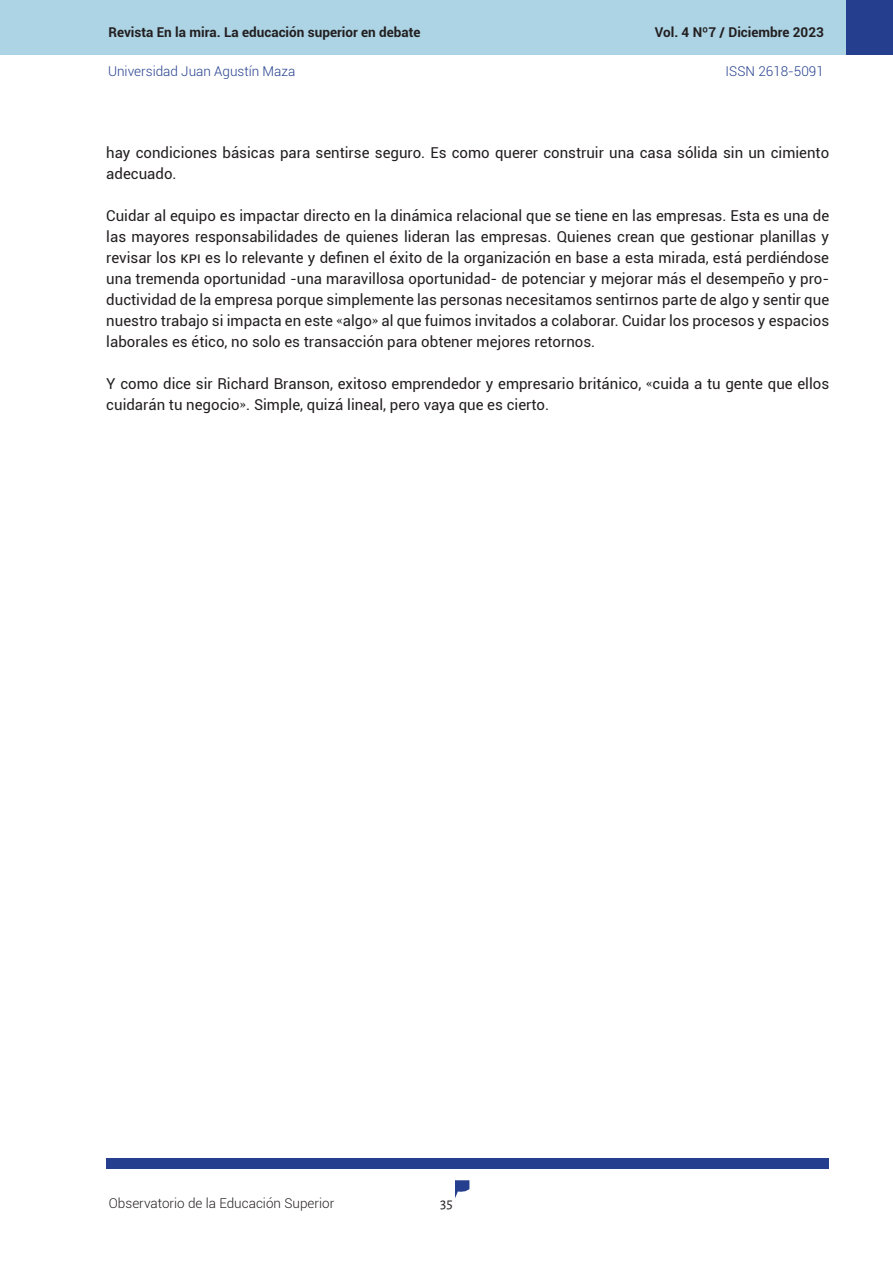
<style>
.page{position:relative;width:893px;height:1263px;background:#fff}
.page>*{position:absolute;margin:0;border:0;box-sizing:border-box;transform-origin:0 0}
.Txt_base{font:15px/21px "Roboto";color:#231f20}
.t1{font:15px "Alegreya Sans";color:#231f20}
.t2{font:700 13.5px "Roboto";color:#231f20}
.t3{font:300 13.5px "Roboto";color:#253f8e}
.t4{font:300 13.5px "Roboto";color:#231f20}
.s1{font-family:"Adobe Caslon Pro"}
</style>
<div class="page">
<svg style="left:455px;top:1180px;width:14px;height:18px"></svg>
<div style="left:0;top:0;width:846px;height:54px;background:#acd4e5"></div>
<div style="left:106px;top:1158px;width:723px;height:10px;background:#253f8e"></div>
<div style="left:846px;top:0;width:47px;height:54px;background:#253f8e"></div>
<p class="t2" style="left:108px;top:23px;width:314px">Revista En la mira. La educación superior en debate</p>
<p class="t2" style="left:655px;top:23px;width:171px">Vol. 4 Nº7 / Diciembre 2023</p>
<p class="t3" style="left:108px;top:61px;width:189px">Universidad Juan Agustín Maza</p>
<p class="t3" style="left:726px;top:61px;width:100px">ISSN 2618-5091</p>
<p class="Txt_base" style="left:106px;top:142px;width:724px">hay condiciones básicas para sentirse seguro. Es como querer construir una casa sólida sin un cimiento adecuado.</p>
<p class="Txt_base" style="left:106px;top:205px;width:724px;text-align:justify">Cuidar al equipo es impactar directo en la dinámica relacional que se tiene en las empresas. Esta es una de las mayores responsabilidades de quienes lideran las empresas. Quienes crean que gestionar planillas y revisar los KPI es lo relevante y definen el éxito de la organización en base a esta mirada, está perdiéndose una tremenda oportunidad -una maravillosa oportunidad- de potenciar y mejorar más el desempeño y pro&shy;ductividad de la empresa porque simplemente las personas necesitamos sentirnos parte de algo y sentir que nuestro trabajo si impacta en este <span class="s1">«</span>algo<span class="s1">»</span> al que fuimos invitados a colaborar. Cuidar los procesos y espacios laborales es ético, no solo es transacción para obtener mejores retornos.</p>
<p class="Txt_base" style="left:106px;top:373px;width:724px">Y como dice sir Richard Branson, exitoso emprendedor y empresario británico, <span class="s1">«</span>cuida a tu gente que ellos cuidarán tu negocio<span class="s1">»</span>. Simple, quizá lineal, pero vaya que es cierto.</p>
<p class="t4" style="left:109px;top:1194px;width:227px">Observatorio de la Educación Superior</p>
<p class="t1" style="left:440px;top:1193px;width:14px">35</p>
</div>
